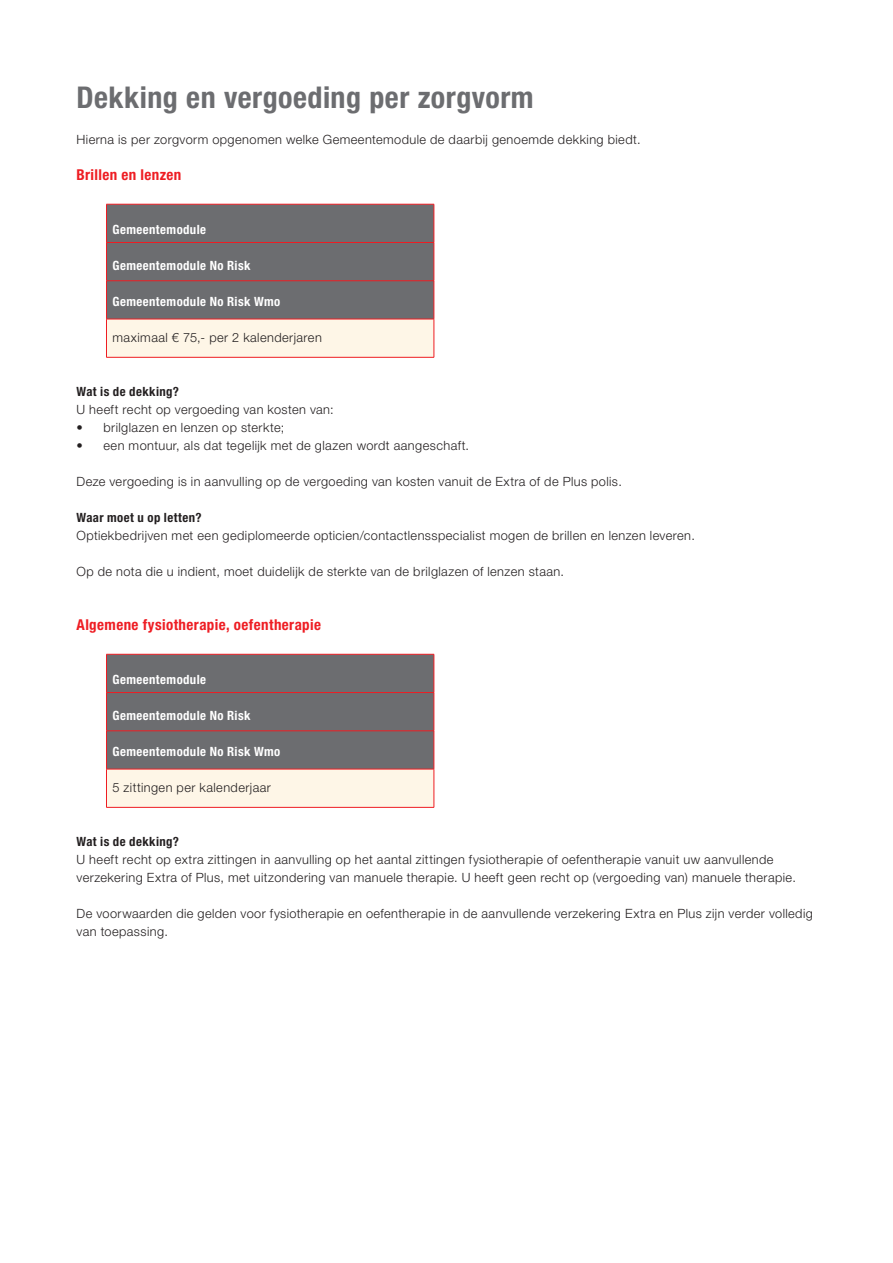
<style>
.page{position:relative;width:893px;height:1263px;background:#fff}
.page>*{position:absolute;margin:0;border:0;box-sizing:border-box;transform-origin:0 0}
.Body_genummerd_inspr{font:700 condensed 30px "Helvetica Neue LT Std";letter-spacing:.015em;color:#6c6d70}
.Body_genummerd_inspr-2{font:700 condensed 15px "Helvetica Neue LT Std";letter-spacing:.025em;color:#ee1d23}
.Body_genummerd_inspr-3{font:300 12.75px "Helvetica Neue LT Std";letter-spacing:.035em;color:#231f20}
.Body_genummerd_inspr-4{font:700 condensed 12.75px "Helvetica Neue LT Std";letter-spacing:.035em;color:#fff}
.Body_genummerd_inspr-5{font:700 condensed 12.75px "Helvetica Neue LT Std";letter-spacing:.03em;color:#231f20}
</style>
<div class="page">
<div style="left:107px;top:205px;width:327px;height:114px;background:#6c6d70"></div>
<div style="left:106px;top:319px;width:328px;height:38px;background:#fef6e7"></div>
<hr style="left:106px;top:204px;width:328px;height:1px;background:#ee1d23">
<hr style="left:106px;top:204px;width:1px;height:38px;background:#ee1d23">
<hr style="left:434px;top:204px;width:1px;height:38px;background:#ee1d23">
<hr style="left:106px;top:242px;width:328px;height:1px;background:#ee1d23">
<hr style="left:106px;top:243px;width:1px;height:38px;background:#ee1d23">
<hr style="left:434px;top:243px;width:1px;height:38px;background:#ee1d23">
<hr style="left:106px;top:280px;width:328px;height:1px;background:#ee1d23">
<hr style="left:106px;top:281px;width:1px;height:38px;background:#ee1d23">
<hr style="left:434px;top:281px;width:1px;height:38px;background:#ee1d23">
<hr style="left:106px;top:319px;width:328px;height:1px;background:#ee1d23">
<hr style="left:106px;top:319px;width:1px;height:38px;background:#ee1d23">
<hr style="left:434px;top:319px;width:1px;height:38px;background:#ee1d23">
<hr style="left:106px;top:357px;width:328px;height:1px;background:#ee1d23">
<div style="left:107px;top:655px;width:327px;height:114px;background:#6c6d70"></div>
<div style="left:106px;top:769px;width:328px;height:38px;background:#fef6e7"></div>
<hr style="left:106px;top:654px;width:328px;height:1px;background:#ee1d23">
<hr style="left:106px;top:654px;width:1px;height:38px;background:#ee1d23">
<hr style="left:434px;top:654px;width:1px;height:38px;background:#ee1d23">
<hr style="left:106px;top:692px;width:328px;height:1px;background:#ee1d23">
<hr style="left:106px;top:693px;width:1px;height:38px;background:#ee1d23">
<hr style="left:434px;top:693px;width:1px;height:38px;background:#ee1d23">
<hr style="left:106px;top:730px;width:328px;height:1px;background:#ee1d23">
<hr style="left:106px;top:731px;width:1px;height:38px;background:#ee1d23">
<hr style="left:434px;top:731px;width:1px;height:38px;background:#ee1d23">
<hr style="left:106px;top:769px;width:328px;height:1px;background:#ee1d23">
<hr style="left:106px;top:769px;width:1px;height:38px;background:#ee1d23">
<hr style="left:434px;top:769px;width:1px;height:38px;background:#ee1d23">
<hr style="left:106px;top:807px;width:328px;height:1px;background:#ee1d23">
<p class="Body_genummerd_inspr" style="left:77px;top:79px;width:459px">Dekking en vergoeding per zorgvorm</p>
<p class="Body_genummerd_inspr-3" style="left:77px;top:132px;width:565px">Hierna is per zorgvorm opgenomen welke Gemeentemodule de daarbij genoemde dekking biedt.</p>
<p class="Body_genummerd_inspr-2" style="left:77px;top:166px;width:106px">Brillen en lenzen</p>
<p class="Body_genummerd_inspr-4" style="left:112px;top:222px;width:95px">Gemeentemodule</p>
<p class="Body_genummerd_inspr-4" style="left:112px;top:258px;width:139px">Gemeentemodule No Risk</p>
<p class="Body_genummerd_inspr-4" style="left:112px;top:294px;width:169px">Gemeentemodule No Risk Wmo</p>
<p class="Body_genummerd_inspr-3" style="left:112px;top:330px;width:211px">maximaal € 75,- per 2 kalenderjaren</p>
<p class="Body_genummerd_inspr-5" style="left:77px;top:384px;width:104px">Wat is de dekking?</p>
<p class="Body_genummerd_inspr-3" style="left:77px;top:402px;width:259px">U heeft recht op vergoeding van kosten van:</p>
<p class="Body_genummerd_inspr-3" style="left:77px;top:420px;width:209px">• brilglazen en lenzen op sterkte;</p>
<p class="Body_genummerd_inspr-3" style="left:77px;top:438px;width:394px">• een montuur, als dat tegelijk met de glazen wordt aangeschaft.</p>
<p class="Body_genummerd_inspr-3" style="left:77px;top:474px;width:547px">Deze vergoeding is in aanvulling op de vergoeding van kosten vanuit de Extra of de Plus polis.</p>
<p class="Body_genummerd_inspr-5" style="left:77px;top:510px;width:127px">Waar moet u op letten?</p>
<p class="Body_genummerd_inspr-3" style="left:77px;top:528px;width:620px">Optiekbedrijven met een gediplomeerde opticien/contactlensspecialist mogen de brillen en lenzen leveren.</p>
<p class="Body_genummerd_inspr-3" style="left:77px;top:564px;width:489px">Op de nota die u indient, moet duidelijk de sterkte van de brilglazen of lenzen staan.</p>
<p class="Body_genummerd_inspr-2" style="left:77px;top:616px;width:246px">Algemene fysiotherapie, oefentherapie</p>
<p class="Body_genummerd_inspr-4" style="left:112px;top:672px;width:95px">Gemeentemodule</p>
<p class="Body_genummerd_inspr-4" style="left:112px;top:708px;width:139px">Gemeentemodule No Risk</p>
<p class="Body_genummerd_inspr-4" style="left:112px;top:744px;width:169px">Gemeentemodule No Risk Wmo</p>
<p class="Body_genummerd_inspr-3" style="left:112px;top:780px;width:160px">5 zittingen per kalenderjaar</p>
<p class="Body_genummerd_inspr-5" style="left:77px;top:834px;width:104px">Wat is de dekking?</p>
<p class="Body_genummerd_inspr-3" style="left:77px;top:852px;width:698px">U heeft recht op extra zittingen in aanvulling op het aantal zittingen fysiotherapie of oefentherapie vanuit uw aanvullende</p>
<p class="Body_genummerd_inspr-3" style="left:77px;top:870px;width:721px">verzekering Extra of Plus, met uitzondering van manuele therapie. U heeft geen recht op (vergoeding van) manuele therapie.</p>
<p class="Body_genummerd_inspr-3" style="left:77px;top:906px;width:738px">De voorwaarden die gelden voor fysiotherapie en oefentherapie in de aanvullende verzekering Extra en Plus zijn verder volledig</p>
<p class="Body_genummerd_inspr-3" style="left:77px;top:924px;width:93px">van toepassing.</p>
</div>
